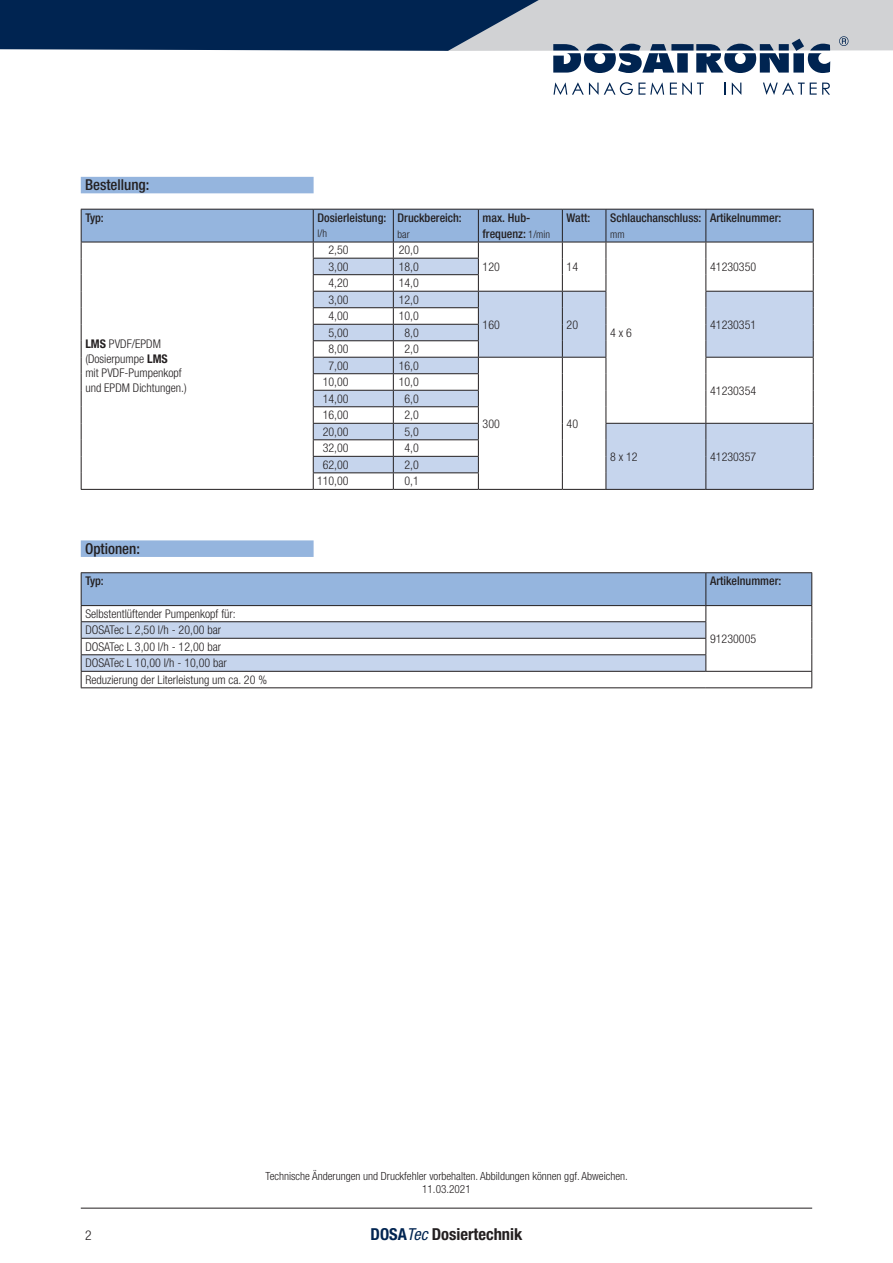
<style>
.page{position:relative;width:893px;height:1263px;background:#fff}
.page>*{position:absolute;margin:0;border:0;box-sizing:border-box;transform-origin:0 0}
.t1{font:700 condensed 16.5px "Helvetica Neue LT Pro";color:#231f20}
.t2{font:500 condensed 15px "Helvetica Neue LT Pro";color:#231f20}
.t3{font:300 condensed 13.5px "Helvetica Neue LT Pro";color:#231f20}
.t4{font:300 condensed 12px/14.4px "Helvetica Neue LT Pro";color:#231f20}
.t5{font:500 condensed 12px/16.5px "Helvetica Neue LT Pro";color:#231f20}
.t6{font:300 condensed 11.25px/13.5px "Helvetica Neue LT Pro";color:#231f20;text-align:center}
.t7{font:300 condensed 10.5px "Helvetica Neue LT Pro";color:#231f20}
.s1{font-weight:300;font-size:10.5px}
.s2{font-weight:700}
.s3{color:#002451}
.s4{font-weight:400;font-style:italic;color:#002451}
</style>
<div class="page">
<svg style="left:553px;top:82px;width:111px;height:13px"></svg>
<svg style="left:670px;top:83px;width:34px;height:12px"></svg>
<svg style="left:724px;top:83px;width:2px;height:12px"></svg>
<svg style="left:732px;top:83px;width:9px;height:12px"></svg>
<svg style="left:763px;top:83px;width:67px;height:12px"></svg>
<svg style="left:0;top:0;width:893px;height:73px"></svg>
<hr style="left:81px;top:1208px;width:731px;height:1px;background:#231f20">
<div style="left:81px;top:177px;width:233px;height:16px;background:#95b5de"></div>
<hr style="left:313px;top:489px;width:80px;height:1px;background:#231f20">
<hr style="left:393px;top:489px;width:85px;height:1px;background:#231f20">
<hr style="left:81px;top:489px;width:232px;height:1px;background:#231f20">
<hr style="left:478px;top:489px;width:84px;height:1px;background:#231f20">
<hr style="left:562px;top:489px;width:44px;height:1px;background:#231f20">
<hr style="left:606px;top:489px;width:100px;height:1px;background:#231f20">
<svg style="left:81px;top:209px;width:733px;height:280px"></svg>
<hr style="left:706px;top:489px;width:108px;height:1px;background:#231f20">
<div style="left:81px;top:540px;width:233px;height:17px;background:#95b5de"></div>
<hr style="left:81px;top:572px;width:625px;height:1px;background:#231f20">
<hr style="left:706px;top:572px;width:106px;height:1px;background:#231f20">
<svg style="left:81px;top:573px;width:731px;height:114px"></svg>
<hr style="left:81px;top:687px;width:625px;height:1px;background:#231f20">
<hr style="left:706px;top:687px;width:106px;height:1px;background:#231f20">
<p class="t2" style="left:85px;top:176px;width:66px">Bestellung:</p>
<p class="t5" style="left:85px;top:209px;width:20px">Typ:</p>
<p class="t5" style="left:317px;top:209px;width:70px">Dosierleistung:</p>
<p class="t7" style="left:317px;top:227px;width:11px">l/h</p>
<p class="t5" style="left:398px;top:209px;width:66px">Druckbereich:</p>
<p class="t7" style="left:398px;top:228px;width:14px">bar</p>
<p class="t4" style="left:329px;top:243px;width:22px">2,50</p>
<p class="t4" style="left:399px;top:243px;width:22px">20,0</p>
<p class="t5" style="left:483px;top:209px;width:69px">max. Hub&shy;frequenz: <span class="s1">1/min</span></p>
<p class="t5" style="left:567px;top:209px;width:25px">Watt:</p>
<p class="t5" style="left:610px;top:209px;width:93px">Schlauchanschluss:</p>
<p class="t7" style="left:610px;top:228px;width:16px">mm</p>
<p class="t5" style="left:710px;top:209px;width:73px">Artikelnummer:</p>
<p class="t4" style="left:85px;top:337px;width:103px"><span class="s2">LMS</span> PVDF/EPDM (Dosierpumpe <span class="s2">LMS<br></span>mit PVDF-Pumpenkopf und EPDM Dichtungen.)</p>
<p class="t4" style="left:329px;top:259px;width:22px">3,00</p>
<p class="t4" style="left:399px;top:259px;width:22px">18,0</p>
<p class="t4" style="left:710px;top:259px;width:48px">41230350</p>
<p class="t4" style="left:329px;top:276px;width:22px">4,20</p>
<p class="t4" style="left:399px;top:276px;width:22px">14,0</p>
<p class="t4" style="left:329px;top:292px;width:22px">3,00</p>
<p class="t4" style="left:399px;top:292px;width:22px">12,0</p>
<p class="t4" style="left:483px;top:317px;width:19px">160</p>
<p class="t4" style="left:567px;top:317px;width:13px">20</p>
<p class="t4" style="left:710px;top:317px;width:48px">41230351</p>
<p class="t4" style="left:483px;top:259px;width:19px">120</p>
<p class="t4" style="left:567px;top:259px;width:13px">14</p>
<p class="t4" style="left:329px;top:309px;width:22px">4,00</p>
<p class="t4" style="left:399px;top:309px;width:22px">10,0</p>
<p class="t4" style="left:329px;top:325px;width:22px">5,00</p>
<p class="t4" style="left:404px;top:325px;width:16px">8,0</p>
<p class="t4" style="left:329px;top:342px;width:22px">8,00</p>
<p class="t4" style="left:404px;top:342px;width:16px">2,0</p>
<p class="t4" style="left:329px;top:358px;width:22px">7,00</p>
<p class="t4" style="left:399px;top:358px;width:22px">16,0</p>
<p class="t4" style="left:610px;top:325px;width:23px">4 x 6</p>
<p class="t4" style="left:323px;top:375px;width:27px">10,00</p>
<p class="t4" style="left:399px;top:375px;width:22px">10,0</p>
<p class="t4" style="left:323px;top:391px;width:27px">14,00</p>
<p class="t4" style="left:404px;top:391px;width:16px">6,0</p>
<p class="t4" style="left:323px;top:408px;width:27px">16,00</p>
<p class="t4" style="left:404px;top:408px;width:16px">2,0</p>
<p class="t4" style="left:323px;top:424px;width:27px">20,00</p>
<p class="t4" style="left:404px;top:424px;width:16px">5,0</p>
<p class="t4" style="left:323px;top:441px;width:27px">32,00</p>
<p class="t4" style="left:404px;top:441px;width:16px">4,0</p>
<p class="t4" style="left:323px;top:457px;width:27px">62,00</p>
<p class="t4" style="left:404px;top:457px;width:16px">2,0</p>
<p class="t4" style="left:317px;top:474px;width:33px">110,00</p>
<p class="t4" style="left:404px;top:474px;width:16px">0,1</p>
<p class="t4" style="left:483px;top:416px;width:19px">300</p>
<p class="t4" style="left:567px;top:416px;width:13px">40</p>
<p class="t4" style="left:710px;top:383px;width:48px">41230354</p>
<p class="t4" style="left:610px;top:449px;width:29px">8 x 12</p>
<p class="t4" style="left:710px;top:449px;width:48px">41230357</p>
<p class="t2" style="left:85px;top:539px;width:56px">Optionen:</p>
<p class="t5" style="left:85px;top:573px;width:20px">Typ:</p>
<p class="t5" style="left:710px;top:573px;width:73px">Artikelnummer:</p>
<p class="t4" style="left:85px;top:606px;width:152px">Selbstentlüftender Pumpenkopf für:</p>
<p class="t4" style="left:710px;top:631px;width:48px">91230005</p>
<p class="t4" style="left:85px;top:622px;width:183px;line-height:16.5px">DOSATec L 2,50 l/h - 20,00 bar<br>DOSATec L 3,00 l/h - 12,00 bar<br>DOSATec L 10,00 l/h - 10,00 bar<br>Reduzierung der Literleistung um ca. 20 %</p>
<p class="t6" style="left:266px;top:1169px;width:364px">Technische Änderungen und Druckfehler vorbehalten. Abbildungen können ggf. Abweichen.<br>11.03.2021</p>
<p class="t3" style="left:85px;top:1227px;width:8px">2</p>
<h1 class="t1" style="left:371px;top:1224px;width:153px"><span class="s3">DOSA</span><span class="s4">Tec</span> Dosiertechnik</h1>
</div>
